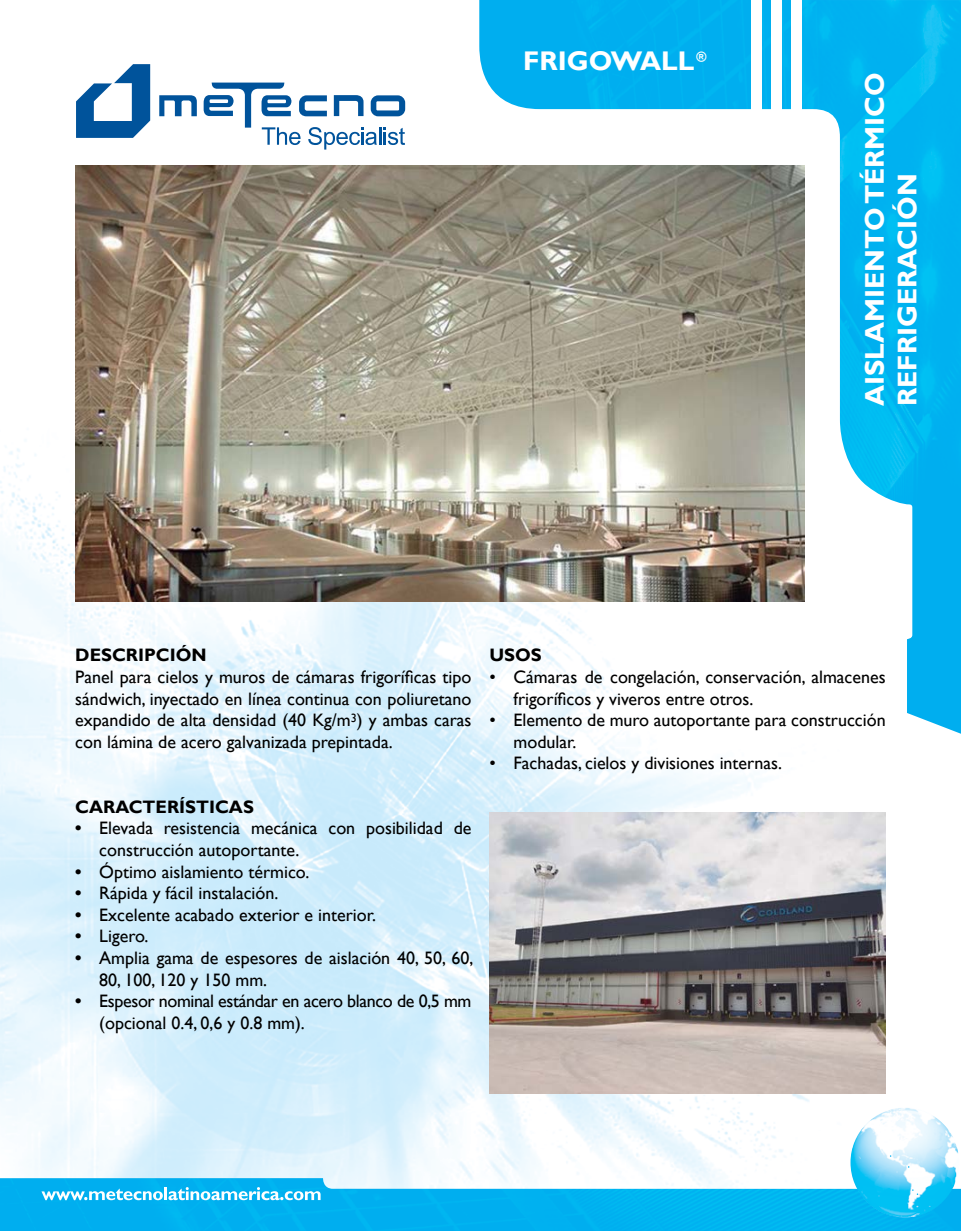
<style>
.page{position:relative;width:961px;height:1231px;background:#fff}
.page>*{position:absolute;margin:0;border:0;box-sizing:border-box;transform-origin:0 0}
.t1{font:700 27px/32.4px "Gill Sans";color:#fff}
.t2{font:18px/21.6px "Gill Sans";color:#000}
.t3{font:18px/21.6px "Gill Sans";letter-spacing:-.02em;color:#000}
.t4{font:700 18px "Gill Sans";color:#000}
.s1{font-weight:700}
</style>
<div class="page">
<img style="left:0;top:446px;width:886px;height:732px">
<img style="left:0;top:1178px;width:961px;height:53px">
<svg style="left:41px;top:1187px;width:279px;height:13px"></svg>
<svg style="left:159px;top:95px;width:38px;height:21px"></svg>
<svg style="left:76px;top:64px;width:74px;height:74px"></svg>
<svg style="left:204px;top:83px;width:201px;height:67px"></svg>
<img style="left:479px;top:0;width:482px;height:733px">
<div style="left:751px;top:0;width:11px;height:109px;background:#fff"></div>
<div style="left:771px;top:0;width:11px;height:109px;background:#fff"></div>
<div style="left:791px;top:0;width:11px;height:109px;background:#fff"></div>
<img style="left:850px;top:1107px;width:109px;height:110px">
<svg style="left:912px;top:1189px;width:6px;height:5px"></svg>
<img style="left:75px;top:166px;width:729px;height:435px">
<img style="left:489px;top:812px;width:396px;height:281px">
<h1 class="t1" style="left:523px;top:45px;width:185px">FRIGOWALL <sup>®</sup></h1>
<h1 class="t1" style="left:859px;top:406px;width:335px;rotate:-90deg">AISLAMIENTO TÉRMICO<br>REFRIGERACIÓN</h1>
<p class="t4" style="left:75px;top:644px;width:133px">DESCRIPCIÓN</p>
<p class="t2" style="left:75px;top:666px;width:398px;text-align:justify">Panel para cielos y muros de cámaras frigoríficas tipo sándwich, inyectado en línea continua con poliuretano expandido de alta densidad (40 Kg/m<sup>3</sup>) y ambas caras con lámina de acero galvanizada prepintada.</p>
<p class="t4" style="left:75px;top:795px;width:180px">CARACTERÍSTICAS</p>
<p class="t2" style="left:99px;top:817px;width:374px;text-indent:-24px"><span class="s1">•</span> Elevada resistencia mecánica con posibilidad de construcción autoportante.</p>
<p class="t2" style="left:75px;top:861px;width:235px"><span class="s1">•</span> Óptimo aislamiento térmico.</p>
<p class="t2" style="left:75px;top:882px;width:205px"><span class="s1">•</span> Rápida y fácil instalación.</p>
<p class="t2" style="left:75px;top:904px;width:302px"><span class="s1">•</span> Excelente acabado exterior e interior.</p>
<p class="t2" style="left:75px;top:925px;width:75px"><span class="s1">•</span> Ligero.</p>
<p class="t2" style="left:99px;top:947px;width:375px;text-indent:-24px"><span class="s1">•</span> Amplia gama de espesores de aislación 40, 50, 60,<br>80, 100, 120 y 150 mm.</p>
<p class="t3" style="left:99px;top:990px;width:374px;text-indent:-24px"><span class="s1">•</span> Espesor nominal estándar en acero blanco de 0,5 mm (opcional 0.4, 0,6 y 0.8 mm).</p>
<p class="t4" style="left:489px;top:644px;width:54px">USOS</p>
<p class="t2" style="left:513px;top:666px;width:374px;text-indent:-24px">• Cámaras de congelación, conservación, almacenes frigoríficos y viveros entre otros.</p>
<p class="t2" style="left:513px;top:709px;width:374px;text-indent:-24px">• Elemento de muro autoportante para construcción modular.</p>
<p class="t2" style="left:489px;top:753px;width:294px">• Fachadas, cielos y divisiones internas.</p>
</div>
